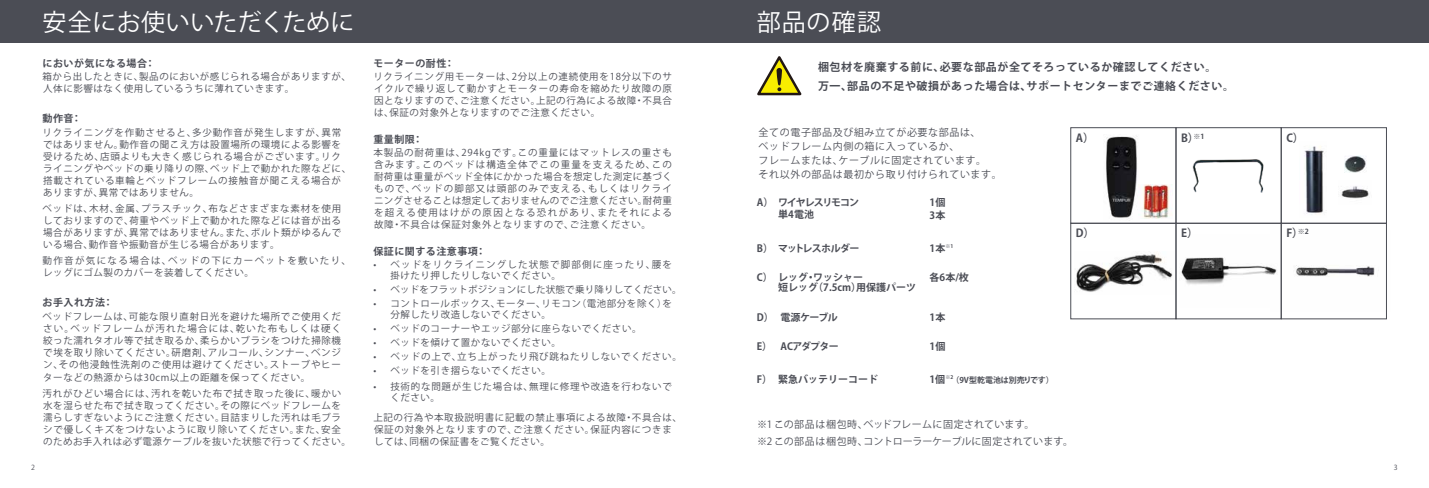
<style>
.page{position:relative;width:1429px;height:488px;background:#fff}
.page>*{position:absolute;margin:0;border:0;box-sizing:border-box;transform-origin:0 0}
.t1{font:24px "Koz Go Pro";letter-spacing:.015em;color:#fff}
.t2{font:700 11px/19px "Koz Go Pro";letter-spacing:.05em;color:#4b4d55}
.t3{font:10px/14px "Koz Go Pro";letter-spacing:.06em;color:#4b4d55}
.t4{font:700 10px/10px "Koz Go Pro";color:#4b4d55}
.t5{font:10px/16.8px "Koz Go Pro";letter-spacing:.02em;color:#4b4d55}
.t6{font:700 10px "Koz Go Pro";letter-spacing:.05em;color:#4b4d55}
.t7{font:700 10px "Koz Go Pro";letter-spacing:-.08em;color:#4b4d55}
.t8{font:700 10px/12px "Koz Go Pro";letter-spacing:-.1em;color:#4b4d55}
.t9{font:9.5px/12px "Koz Go Pro";letter-spacing:.065em;color:#4b4d55}
.t10{font:9.5px/12px "Koz Go Pro";letter-spacing:.14em;color:#4b4d55}
.t11{font:9.5px/11px "Koz Go Pro";letter-spacing:.12em;color:#4b4d55}
.t12{font:9.5px "Koz Go Pro";letter-spacing:.025em;color:#4b4d55}
.t13{font:700 8px "Koz Go Pro";color:#4b4d55}
.t14{font:7px "Koz Go Pro";color:#4b4d55}
</style>
<div class="page">
<img style="left:1192px;top:159px;width:72px;height:34px">
<img style="left:1106px;top:136px;width:33px;height:82px">
<img style="left:1142px;top:184px;width:30px;height:34px">
<img style="left:1076px;top:254px;width:97px;height:38px">
<img style="left:1296px;top:231px;width:91px;height:80px">
<img style="left:1181px;top:257px;width:96px;height:28px">
<img style="left:1304px;top:146px;width:21px;height:69px">
<img style="left:1344px;top:156px;width:22px;height:16px">
<img style="left:1340px;top:186px;width:29px;height:13px">
<div style="left:0;top:0;width:1429px;height:43px;background:#4b4d55"></div>
<svg style="left:757px;top:56px;width:45px;height:40px"></svg>
<div style="left:1070px;top:127px;width:106px;height:96px;border:1px solid #4b4d55"></div>
<div style="left:1175px;top:127px;width:106px;height:96px;border:1px solid #4b4d55"></div>
<div style="left:1281px;top:127px;width:105px;height:96px;border:1px solid #4b4d55"></div>
<div style="left:1070px;top:223px;width:106px;height:96px;border:1px solid #4b4d55"></div>
<div style="left:1175px;top:223px;width:106px;height:96px;border:1px solid #4b4d55"></div>
<div style="left:1281px;top:223px;width:105px;height:96px;border:1px solid #4b4d55"></div>
<h1 class="t1" style="left:43px;top:7px;width:313px">安全にお使いいただくために</h1>
<h1 class="t1" style="left:757px;top:7px;width:126px">部品の確認</h1>
<p class="t2" style="left:818px;top:58px;width:417px">梱包材を廃棄する前に、必要な部品が全てそろっているか確認してください。<br>万一、部品の不足や破損があった場合は、サポートセンターまでご連絡ください。</p>
<p class="t6" style="left:43px;top:56px;width:114px">においが気になる場合：</p>
<p class="t9" style="left:43px;top:71px;width:310px">箱から出したときに、製品のにおいが感じられる場合がありますが、人体に影響はなく使用しているうちに薄れていきます。</p>
<p class="t6" style="left:373px;top:56px;width:82px">モーターの耐性：</p>
<p class="t9" style="left:373px;top:71px;width:300px;text-align:justify">リクライニング用モーターは、2分以上の連続使用を18分以下のサイクルで繰り返して動かすとモーターの寿命を縮めたり故障の原因となりますので、ご注意ください。上記の行為による故障・不具合は、保証の対象外となりますのでご注意ください。</p>
<p class="t4" style="left:373px;top:134px;width:51px">重量制限：</p>
<p class="t9" style="left:373px;top:147px;width:300px;text-align:justify">本製品の耐荷重は、294kgです。この重量にはマットレスの重さも含みます。このベッドは構造全体でこの重量を支えるため、この耐荷重は重量がベッド全体にかかった場合を想定した測定に基づくもので、ベッドの脚部又は頭部のみで支える、もしくはリクライニングさせることは想定しておりませんのでご注意ください。耐荷重を超える使用はけがの原因となる恐れがあり、またそれによる故障・不具合は保証対象外となりますので、ご注意ください。</p>
<p class="t6" style="left:373px;top:245px;width:114px">保証に関する注意事項：</p>
<p class="t11" style="left:390px;top:259px;width:283px;text-indent:-17px">• ベッドをリクライニングした状態で脚部側に座ったり、腰を掛けたり押したりしないでください。</p>
<p class="t12" style="left:373px;top:283px;width:310px">• ベッドをフラットポジションにした状態で乗り降りしてください。</p>
<p class="t9" style="left:390px;top:298px;width:283px;line-height:11px;text-indent:-17px">• コントロールボックス、モーター、リモコン（電池部分を除く）を分解したり改造しないでください。</p>
<p class="t9" style="left:373px;top:323px;width:270px">• ベッドのコーナーやエッジ部分に座らないでください。</p>
<p class="t9" style="left:373px;top:337px;width:189px">• ベッドを傾けて置かないでください。</p>
<p class="t9" style="left:373px;top:351px;width:310px">• ベッドの上で、立ち上がったり飛び跳ねたりしないでください。</p>
<p class="t9" style="left:373px;top:365px;width:179px">• ベッドを引き摺らないでください。</p>
<p class="t9" style="left:390px;top:381px;width:283px;line-height:11px;text-indent:-17px">• 技術的な問題が生じた場合は、無理に修理や改造を行わないでください。</p>
<p class="t4" style="left:43px;top:114px;width:40px">動作音：</p>
<p class="t9" style="left:43px;top:126px;width:310px">リクライニングを作動させると、多少動作音が発生しますが、異常ではありません。動作音の聞こえ方は設置場所の環境による影響を受けるため、店頭よりも大きく感じられる場合がございます。リクライニングやベッドの乗り降りの際、ベッド上で動かれた際などに、搭載されている車輪とベッドフレームの接触音が聞こえる場合がありますが、異常ではありません。</p>
<p class="t9" style="left:43px;top:202px;width:300px;text-align:justify">ベッドは、木材、金属、プラスチック、布などさまざまな素材を使用しておりますので、荷重やベッド上で動かれた際などには音が出る場合がありますが、異常ではありません。また、ボルト類がゆるんでいる場合、動作音や振動音が生じる場合があります。</p>
<p class="t10" style="left:43px;top:254px;width:310px">動作音が気になる場合は、ベッドの下にカーペットを敷いたり、レッグにゴム製のカバーを装着してください。</p>
<p class="t3" style="left:758px;top:125px;width:245px">全ての電子部品及び組み立てが必要な部品は、<br>ベッドフレーム内側の箱に入っているか、<br>フレームまたは、ケーブルに固定されています。<br>それ以外の部品は最初から取り付けられています。</p>
<p class="t8" style="left:778px;top:197px;width:82px;text-indent:-21px">A） ワイヤレスリモコン単4電池</p>
<p class="t2" style="left:1076px;top:129px;width:20px">A）</p>
<p class="t2" style="left:1181px;top:129px;width:25px">B）<sup>※1</sup></p>
<p class="t2" style="left:1286px;top:129px;width:19px">C）</p>
<p class="t4" style="left:929px;top:198px;width:17px">1個</p>
<p class="t4" style="left:929px;top:210px;width:17px">3本</p>
<p class="t2" style="left:1076px;top:224px;width:20px">D）</p>
<p class="t2" style="left:1181px;top:224px;width:18px">E）</p>
<p class="t2" style="left:1286px;top:224px;width:24px">F）<sup>※2</sup></p>
<p class="t7" style="left:757px;top:242px;width:104px">B） マットレスホルダー</p>
<p class="t4" style="left:929px;top:244px;width:25px">1本<sup>※1</sup></p>
<p class="t4" style="left:778px;top:273px;width:139px;text-indent:-21px">C）レッグ・ワッシャー<br>短レッグ（7.5cm）用保護パーツ</p>
<p class="t4" style="left:929px;top:273px;width:41px">各6本/枚</p>
<p class="t4" style="left:757px;top:312px;width:83px">D） 電源ケーブル</p>
<p class="t4" style="left:929px;top:312px;width:17px">1本</p>
<p class="t7" style="left:757px;top:339px;width:83px">E） ACアダプター</p>
<p class="t4" style="left:929px;top:342px;width:17px">1個</p>
<p class="t4" style="left:757px;top:375px;width:123px">F） 緊急バッテリーコード</p>
<p class="t4" style="left:929px;top:375px;width:25px">1個<sup>※2</sup></p>
<p class="t13" style="left:951px;top:375px;width:104px">（9V型乾電池は別売りです）</p>
<p class="t5" style="left:757px;top:416px;width:318px">※1 この部品は梱包時、ベッドフレームに固定されています。<br>※2 この部品は梱包時、コントローラーケーブルに固定されています。</p>
<p class="t4" style="left:43px;top:297px;width:72px">お手入れ方法：</p>
<p class="t9" style="left:43px;top:311px;width:300px;text-align:justify">ベッドフレームは、可能な限り直射日光を避けた場所でご使用ください。ベッドフレームが汚れた場合には、乾いた布もしくは硬く絞った濡れタオル等で拭き取るか、柔らかいブラシをつけた掃除機で埃を取り除いてください。研磨剤、アルコール、シンナー、ベンジン、その他浸蝕性洗剤のご使用は避けてください。ストーブやヒーターなどの熱源からは30cm以上の距離を保ってください。</p>
<p class="t9" style="left:43px;top:387px;width:310px">汚れがひどい場合には、汚れを乾いた布で拭き取った後に、暖かい水を湿らせた布で拭き取ってください。その際にベッドフレームを濡らしすぎないようにご注意ください。目詰まりした汚れは毛ブラシで優しくキズをつけないように取り除いてください。また、安全のためお手入れは必ず電源ケーブルを抜いた状態で行ってください。</p>
<p class="t9" style="left:373px;top:411px;width:310px">上記の行為や本取扱説明書に記載の禁止事項による故障・不具合は、保証の対象外となりますので、ご注意ください。保証内容につきましては、同梱の保証書をご覧ください。</p>
<p class="t14" style="left:31px;top:463px;width:5px">2</p>
<p class="t14" style="left:1394px;top:463px;width:5px">3</p>
</div>
